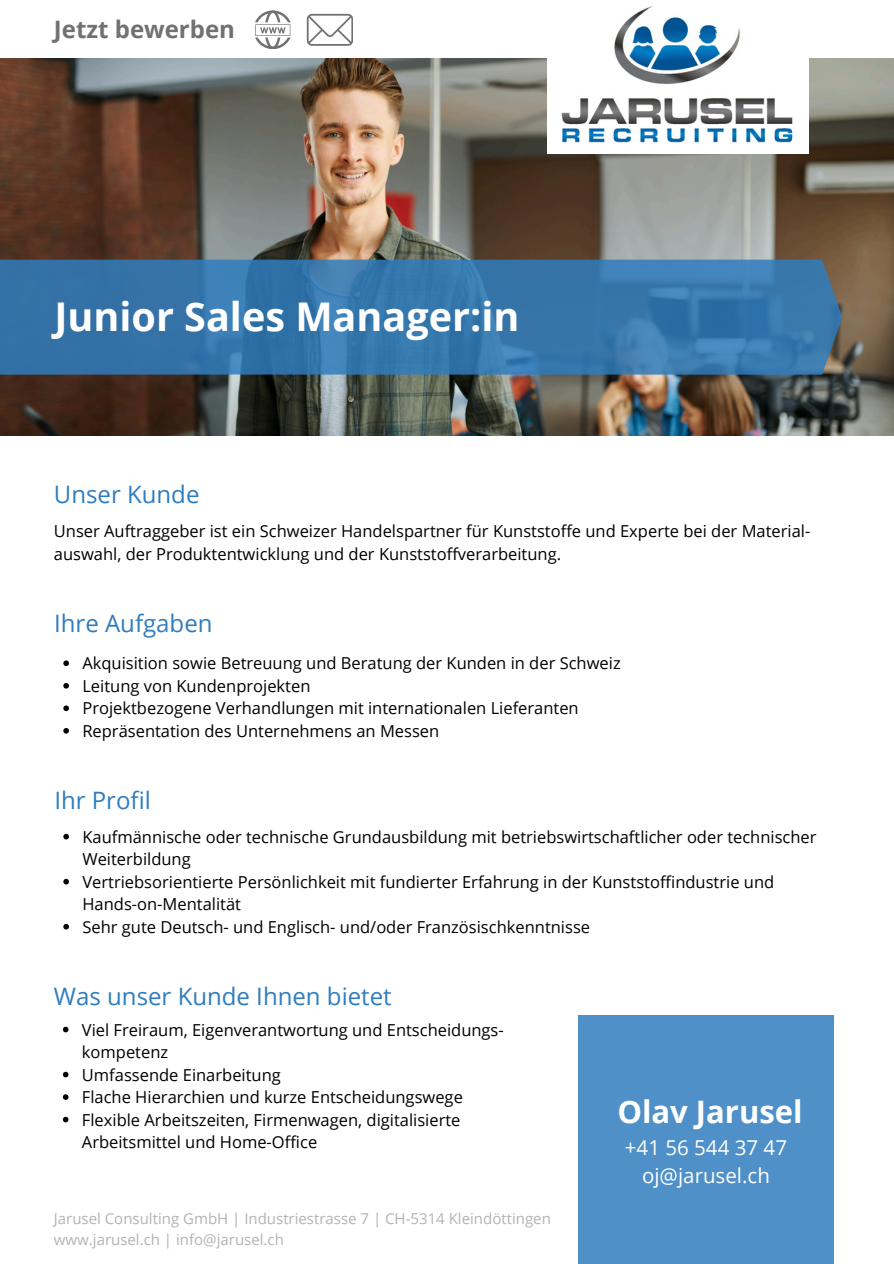
<style>
.page{position:relative;width:894px;height:1264px;background:#fff}
.page>*{position:absolute;margin:0;border:0;box-sizing:border-box;transform-origin:0 0}
.t1{font:700 39.6px "Open Sans";color:#fff}
.t2{font:700 31.05px "Open Sans";color:#fff}
.t3{font:24px "Open Sans";color:#2f7dbe}
.t4{font:700 24px "Open Sans";color:#707172}
.t5{font:20.55px/28.2px "Open Sans";color:#fff;text-align:center}
.t6{font:16.5px/22.5px "Open Sans";color:#000}
.t7{font:15px "Open Sans";color:#b2b3b6}
</style>
<div class="page">
<img style="left:0;top:58px;width:893px;height:378px">
<img style="left:547px;top:6px;width:261px;height:147px">
<svg style="left:0;top:260px;width:842px;height:115px;background:#3776aa"></svg>
<div style="left:578px;top:1015px;width:255px;height:248px;background:#4e90c7"></div>
<svg style="left:307px;top:14px;width:46px;height:31px"></svg>
<svg style="left:255px;top:10px;width:35px;height:39px"></svg>
<svg style="left:63px;top:833px;width:6px;height:6px"></svg>
<svg style="left:63px;top:878px;width:6px;height:6px"></svg>
<svg style="left:63px;top:923px;width:6px;height:6px"></svg>
<svg style="left:63px;top:660px;width:6px;height:6px"></svg>
<svg style="left:63px;top:683px;width:6px;height:5px"></svg>
<svg style="left:63px;top:705px;width:6px;height:6px"></svg>
<svg style="left:63px;top:728px;width:6px;height:5px"></svg>
<svg style="left:63px;top:1026px;width:5px;height:6px"></svg>
<svg style="left:63px;top:1071px;width:5px;height:6px"></svg>
<svg style="left:63px;top:1094px;width:5px;height:5px"></svg>
<svg style="left:63px;top:1116px;width:5px;height:6px"></svg>
<p class="t4" style="left:54px;top:12px;width:182px">Jetzt bewerben</p>
<p class="t1" style="left:54px;top:289px;width:466px">Junior Sales Manager:in</p>
<p class="t3" style="left:54px;top:477px;width:147px">Unser Kunde</p>
<p class="t6" style="left:54px;top:519px;width:757px">Unser Auftraggeber ist ein Schweizer Handelspartner für Kunststoffe und Experte bei der Material&shy;auswahl, der Produktentwicklung und der Kunststoffverarbeitung.</p>
<p class="t3" style="left:54px;top:606px;width:160px">Ihre Aufgaben</p>
<h1 class="t6" style="left:82px;top:651px;width:539px">Akquisition sowie Betreuung und Beratung der Kunden in der Schweiz</h1>
<h3 class="t6" style="left:82px;top:674px;width:229px">Leitung von Kundenprojekten</h3>
<p class="t6" style="left:82px;top:696px;width:497px">Projektbezogene Verhandlungen mit internationalen Lieferanten</p>
<h3 class="t6" style="left:82px;top:719px;width:358px">Repräsentation des Unternehmens an Messen</h3>
<p class="t3" style="left:54px;top:783px;width:98px">Ihr Profil</p>
<p class="t6" style="left:82px;top:825px;width:735px">Kaufmännische oder technische Grundausbildung mit betriebswirtschaftlicher oder technischer<br>Weiterbildung</p>
<p class="t6" style="left:82px;top:870px;width:693px">Vertriebsorientierte Persönlichkeit mit fundierter Erfahrung in der Kunststoffindustrie und<br>Hands-on-Mentalität</p>
<p class="t6" style="left:82px;top:915px;width:509px">Sehr gute Deutsch- und Englisch- und/oder Französischkenntnisse</p>
<h4 class="t3" style="left:54px;top:979px;width:339px">Was unser Kunde Ihnen bietet</h4>
<p class="t6" style="left:82px;top:1018px;width:423px">Viel Freiraum, Eigenverantwortung und Entscheidungs&shy;kompetenz</p>
<p class="t6" style="left:82px;top:1063px;width:200px">Umfassende Einarbeitung</p>
<p class="t6" style="left:82px;top:1085px;width:382px">Flache Hierarchien und kurze Entscheidungswege</p>
<h3 class="t6" style="left:82px;top:1108px;width:380px">Flexible Arbeitszeiten, Firmenwagen, digitalisierte<br>Arbeitsmittel und Home-Office</h3>
<p class="t7" style="left:54px;top:1208px;width:498px">Jarusel Consulting GmbH | Industriestrasse 7 | CH-5314 Kleindöttingen</p>
<p class="t7" style="left:54px;top:1228px;width:231px">www.jarusel.ch | info@jarusel.ch</p>
<h3 class="t2" style="left:617px;top:1089px;width:187px">Olav Jarusel</h3>
<h3 class="t5" style="left:624px;top:1132px;width:164px">+41 56 544 37 47 oj@jarusel.ch</h3>
</div>
